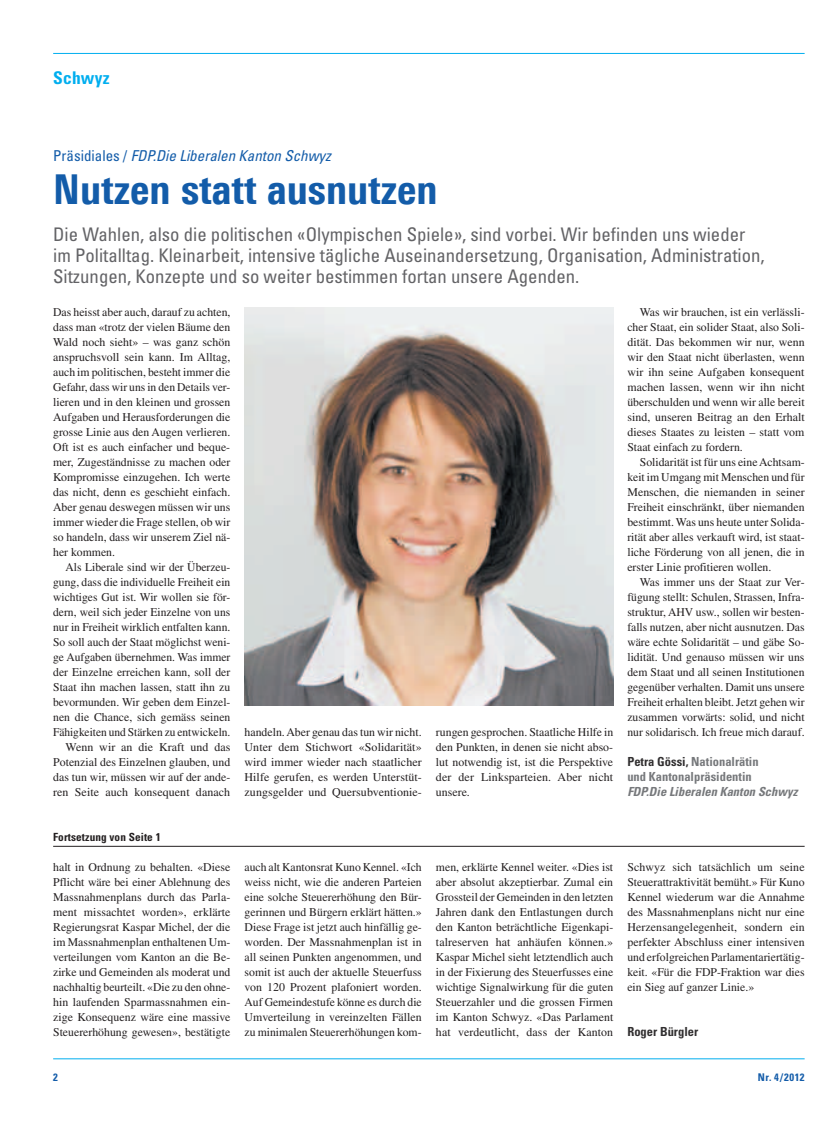
<style>
.page{position:relative;width:833px;height:1134px;background:#fff}
.page>*{position:absolute;margin:0;border:0;box-sizing:border-box;transform-origin:0 0}
.t1{font:800 41.25px "Linotype Univers 720 Cn";color:#135ca9}
.t2{font:condensed 18.75px/21.2px "Univers LT Std";color:#636366}
.t3{font:700 condensed 17.5px "Univers LT Std";letter-spacing:.01em;color:#00aeef}
.t4{font:italic condensed 15px "Univers LT Std";color:#135ca9}
.t5{font:700 condensed 12.5px/15px "Univers LT Std";color:#76787b}
.t6{font:italic 700 condensed 12.5px "Univers LT Std";color:#76787b}
.t7{font:700 condensed 12.5px "Univers LT Std";color:#312f30}
.t8{font:11.88px/15px "Times LT Std";color:#231f20;text-align:justify}
.t9{font:700 condensed 11.25px "Univers LT Std";letter-spacing:.01em;color:#231f20}
.t10{font:700 condensed 10.62px "Univers LT Std";letter-spacing:.05em;color:#135ca9}
.s1{font-style:normal}
.s2{color:#312f30}
</style>
<div class="page">
<hr style="left:53px;top:53px;width:751px;height:1px;background:#00aeef">
<hr style="left:53px;top:1058px;width:751px;height:1px;background:#00aeef">
<hr style="left:53px;top:846px;width:751px;height:1px;background:#231f20">
<img style="left:244px;top:307px;width:369px;height:399px">
<h3 class="t3" style="left:53px;top:67px;width:58px">Schwyz</h3>
<p class="t4" style="left:53px;top:147px;width:279px"><span class="s1">Präsidiales /</span> FDP.Die Liberalen Kanton Schwyz</p>
<h1 class="t1" style="left:53px;top:164px;width:386px">Nutzen statt ausnutzen</h1>
<p class="t2" style="left:53px;top:223px;width:713px">Die Wahlen, also die politischen «Olympischen Spiele», sind vorbei. Wir befinden uns wieder im Politalltag. Kleinarbeit, intensive tägliche Auseinandersetzung, Organisation, Administration,<br>Sitzungen, Konzepte und so weiter bestimmen fortan unsere Agenden.</p>
<p class="t8" style="left:53px;top:304px;width:179px">Das heisst aber auch, darauf zu achten, dass man «trotz der vielen Bäume den Wald noch sieht» – was ganz schön anspruchsvoll sein kann. Im Alltag, auch im politischen, besteht immer die Gefahr, dass wir uns in den Details ver&shy;lieren und in den kleinen und grossen Aufgaben und Herausforderungen die grosse Linie aus den Augen verlieren.<br>Oft ist es auch einfacher und beque&shy;mer, Zugeständnisse zu machen oder Kompromisse einzugehen. Ich werte das nicht, denn es geschieht einfach.<br>Aber genau deswegen müssen wir uns immer wieder die Frage stellen, ob wir so handeln, dass wir unserem Ziel nä&shy;her kommen.</p>
<p class="t8" style="left:53px;top:559px;width:179px;text-align:right">Als Liberale sind wir der Überzeu&shy;gung, dass die individuelle Freiheit ein wichtiges Gut ist. Wir wollen sie för&shy;dern, weil sich jeder Einzelne von uns nur in Freiheit wirklich entfalten kann.<br>So soll auch der Staat möglichst weni&shy;ge Aufgaben übernehmen. Was immer der Einzelne erreichen kann, soll der Staat ihn machen lassen, statt ihn zu bevormunden. Wir geben dem Einzel&shy;nen die Chance, sich gemäss seinen Fähigkeiten und Stärken zu entwickeln.<br>Wenn wir an die Kraft und das Potenzial des Einzelnen glauben, und das tun wir, müssen wir auf der ande&shy;ren Seite auch konsequent danach</p>
<p class="t8" style="left:627px;top:304px;width:179px;text-indent:12px">Was wir brauchen, ist ein verlässli&shy;cher Staat, ein solider Staat, also Soli&shy;dität. Das bekommen wir nur, wenn wir den Staat nicht überlasten, wenn wir ihn seine Aufgaben konsequent machen lassen, wenn wir ihn nicht überschulden und wenn wir alle bereit sind, unseren Beitrag an den Erhalt dieses Staates zu leisten – statt vom Staat einfach zu fordern.</p>
<p class="t8" style="left:627px;top:454px;width:179px;text-indent:12px">Solidarität ist für uns eine Achtsam&shy;keit im Umgang mit Menschen und für Menschen, die niemanden in seiner Freiheit einschränkt, über niemanden bestimmt. Was uns heute unter Solida&shy;rität aber alles verkauft wird, ist staat&shy;liche Förderung von all jenen, die in erster Linie profitieren wollen.</p>
<p class="t8" style="left:627px;top:574px;width:179px;text-indent:12px">Was immer uns der Staat zur Ver&shy;fügung stellt: Schulen, Strassen, Infra&shy;struktur, AHV usw., sollen wir besten&shy;falls nutzen, aber nicht ausnutzen. Das wäre echte Solidarität – und gäbe So&shy;lidität. Und genauso müssen wir uns dem Staat und all seinen Institutionen gegenüber verhalten. Damit uns unsere Freiheit erhalten bleibt. Jetzt gehen wir zusammen vorwärts: solid, und nicht nur solidarisch. Ich freue mich darauf.</p>
<p class="t5" style="left:627px;top:754px;width:133px"><span class="s2">Petra Gössi,</span> Nationalrätin und Kantonalpräsidentin</p>
<p class="t6" style="left:627px;top:783px;width:172px">FDP.Die Liberalen Kanton Schwyz</p>
<p class="t8" style="left:244px;top:724px;width:179px">handeln. Aber genau das tun wir nicht.<br>Unter dem Stichwort «Solidarität» wird immer wieder nach staatlicher Hilfe gerufen, es werden Unterstüt&shy;zungsgelder und Quersubventionie-</p>
<p class="t8" style="left:436px;top:724px;width:179px">rungen gesprochen. Staatliche Hilfe in den Punkten, in denen sie nicht abso&shy;lut notwendig ist, ist die Perspektive der der Linksparteien. Aber nicht unsere.</p>
<p class="t9" style="left:53px;top:830px;width:109px">Fortsetzung von Seite 1</p>
<p class="t8" style="left:53px;top:859px;width:179px">halt in Ordnung zu behalten. «Diese Pflicht wäre bei einer Ablehnung des Massnahmenplans durch das Parla&shy;ment missachtet worden», erklärte Regierungsrat Kaspar Michel, der die im Massnahmenplan enthaltenen Um&shy;verteilungen vom Kanton an die Be&shy;zirke und Gemeinden als moderat und nachhaltig beurteilt. «Die zu den ohne&shy;hin laufenden Sparmassnahmen ein&shy;zige Konsequenz wäre eine massive Steuererhöhung gewesen», bestätigte</p>
<p class="t8" style="left:244px;top:859px;width:179px">auch alt Kantonsrat Kuno Kennel. «Ich weiss nicht, wie die anderen Parteien eine solche Steuererhöhung den Bür&shy;gerinnen und Bürgern erklärt hätten.» Diese Frage ist jetzt auch hinfällig ge&shy;worden. Der Massnahmenplan ist in all seinen Punkten angenommen, und somit ist auch der aktuelle Steuerfuss von 120 Prozent plafoniert worden.<br>Auf Gemeindestufe könne es durch die Umverteilung in vereinzelten Fällen zu minimalen Steuererhöhungen kom-</p>
<p class="t8" style="left:436px;top:859px;width:179px">men, erklärte Kennel weiter. «Dies ist aber absolut akzeptierbar. Zumal ein Grossteil der Gemeinden in den letzten Jahren dank den Entlastungen durch den Kanton beträchtliche Eigenkapi&shy;talreserven hat anhäufen können.» Kaspar Michel sieht letztendlich auch in der Fixierung des Steuerfusses eine wichtige Signalwirkung für die guten Steuerzahler und die grossen Firmen im Kanton Schwyz. «Das Parlament hat verdeutlicht, dass der Kanton</p>
<p class="t8" style="left:627px;top:859px;width:179px">Schwyz sich tatsächlich um seine Steuerattraktivität bemüht.» Für Kuno Kennel wiederum war die Annahme des Massnahmenplans nicht nur eine Herzensangelegenheit, sondern ein perfekter Abschluss einer intensiven und erfolgreichen Parlamentariertätig&shy;keit. «Für die FDP-Fraktion war dies ein Sieg auf ganzer Linie.»</p>
<p class="t7" style="left:627px;top:1023px;width:72px">Roger Bürgler</p>
<p class="t10" style="left:53px;top:1070px;width:6px">2</p>
<p class="t10" style="left:758px;top:1070px;width:48px">Nr. 4/2012</p>
</div>
